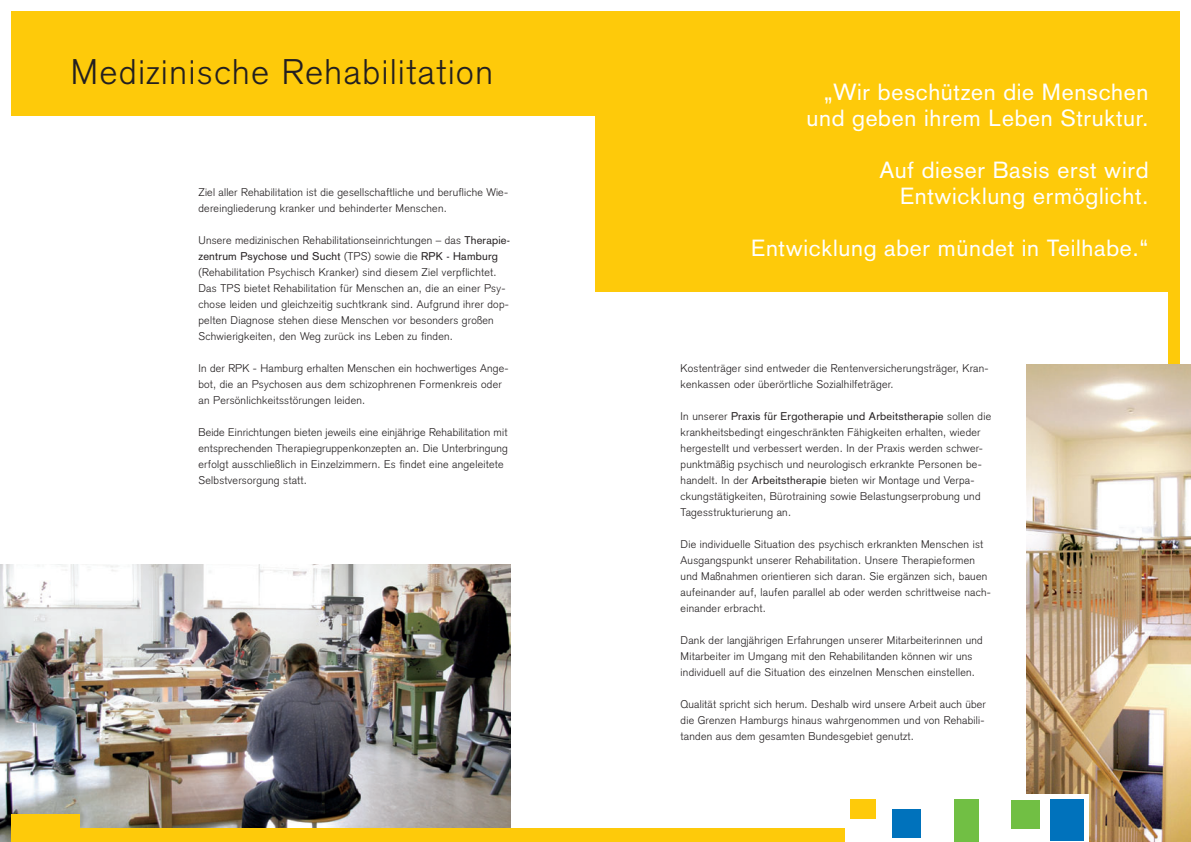
<style>
.page{position:relative;width:1191px;height:842px;background:#fff}
.page>*{position:absolute;margin:0;border:0;box-sizing:border-box;transform-origin:0 0}
.t1{font:300 35px "Akzidenz Grotesk";letter-spacing:.05em;color:#231f20}
.t2{font:23px/26px "Akzidenz Grotesk";letter-spacing:.03em;color:#fff;text-align:right}
.t3{font:300 11px/16px "Akzidenz Grotesk";letter-spacing:.025em;color:#231f20}
.s1{font-weight:400}
</style>
<div class="page">
<div style="left:595px;top:11px;width:584px;height:281px;background:#feca0a"></div>
<div style="left:11px;top:11px;width:584px;height:105px;background:#feca0a"></div>
<img style="left:0;top:564px;width:510px;height:278px">
<div style="left:11px;top:828px;width:981px;height:14px;background:#feca0a"></div>
<div style="left:1168px;top:100px;width:11px;height:742px;background:#feca0a"></div>
<div style="left:11px;top:814px;width:68px;height:28px;background:#feca0a"></div>
<img style="left:1026px;top:364px;width:165px;height:478px">
<div style="left:845px;top:794px;width:244px;height:48px;background:#fff"></div>
<div style="left:954px;top:799px;width:25px;height:43px;background:#71bf44"></div>
<div style="left:1049px;top:799px;width:34px;height:42px;background:#0072bc"></div>
<div style="left:850px;top:799px;width:25px;height:19px;background:#feca0a"></div>
<div style="left:892px;top:809px;width:28px;height:28px;background:#0072bc"></div>
<div style="left:1011px;top:800px;width:29px;height:29px;background:#71bf44"></div>
<h1 class="t1" style="left:71px;top:59px;width:423px">Medizinische Rehabilitation</h1>
<p class="t3" style="left:198px;top:185px;width:311px">Ziel aller Rehabilitation ist die gesellschaftliche und berufliche Wie&shy;dereingliederung kranker und behinderter Menschen.</p>
<p class="t3" style="left:198px;top:233px;width:313px">Unsere medizinischen Rehabilitationseinrichtungen – das <span class="s1">Therapie&shy;zentrum Psychose und Sucht</span> (TPS) sowie die <span class="s1">RPK - Hamburg </span>(Rehabilitation Psychisch Kranker) sind diesem Ziel verpflichtet.<br>Das TPS bietet Rehabilitation für Menschen an, die an einer Psy&shy;chose leiden und gleichzeitig suchtkrank sind. Aufgrund ihrer dop&shy;pelten Diagnose stehen diese Menschen vor besonders großen Schwierigkeiten, den Weg zurück ins Leben zu finden.</p>
<p class="t3" style="left:198px;top:361px;width:312px">In der RPK - Hamburg erhalten Menschen ein hochwertiges Ange&shy;bot, die an Psychosen aus dem schizophrenen Formenkreis oder an Persönlichkeitsstörungen leiden.</p>
<p class="t3" style="left:198px;top:425px;width:311px">Beide Einrichtungen bieten jeweils eine einjährige Rehabilitation mit entsprechenden Therapiegruppenkonzepten an. Die Unterbringung erfolgt ausschließlich in Einzelzimmern. Es findet eine angeleitete Selbstversorgung statt.</p>
<h2 class="t2" style="left:806px;top:81px;width:343px">„Wir beschützen die Menschen und geben ihrem Leben Struktur.</h2>
<h2 class="t2" style="left:879px;top:159px;width:270px">Auf dieser Basis erst wird<br>Entwicklung ermöglicht.</h2>
<h2 class="t2" style="left:751px;top:237px;width:399px">Entwicklung aber mündet in Teilhabe.“</h2>
<p class="t3" style="left:680px;top:362px;width:309px">Kostenträger sind entweder die Rentenversicherungsträger, Kran&shy;kenkassen oder überörtliche Sozialhilfeträger.</p>
<p class="t3" style="left:680px;top:410px;width:312px">In unserer <span class="s1">Praxis für Ergotherapie und Arbeitstherapie</span> sollen die krankheitsbedingt eingeschränkten Fähigkeiten erhalten, wieder hergestellt und verbessert werden. In der Praxis werden schwer&shy;punktmäßig psychisch und neurologisch erkrankte Personen be&shy;handelt. In der <span class="s1">Arbeitstherapie</span> bieten wir Montage und Verpa&shy;ckungstätigkeiten, Bürotraining sowie Belastungserprobung und Tagesstrukturierung an.</p>
<p class="t3" style="left:680px;top:538px;width:312px">Die individuelle Situation des psychisch erkrankten Menschen ist Ausgangspunkt unserer Rehabilitation. Unsere Therapieformen und Maßnahmen orientieren sich daran. Sie ergänzen sich, bauen aufeinander auf, laufen parallel ab oder werden schrittweise nach&shy;einander erbracht.</p>
<p class="t3" style="left:680px;top:634px;width:304px">Dank der langjährigen Erfahrungen unserer Mitarbeiterinnen und<br>Mitarbeiter im Umgang mit den Rehabilitanden können wir uns individuell auf die Situation des einzelnen Menschen einstellen.</p>
<p class="t3" style="left:680px;top:698px;width:307px;text-align:justify">Qualität spricht sich herum. Deshalb wird unsere Arbeit auch über die Grenzen Hamburgs hinaus wahrgenommen und von Rehabili&shy;tanden aus dem gesamten Bundesgebiet genutzt.</p>
</div>
